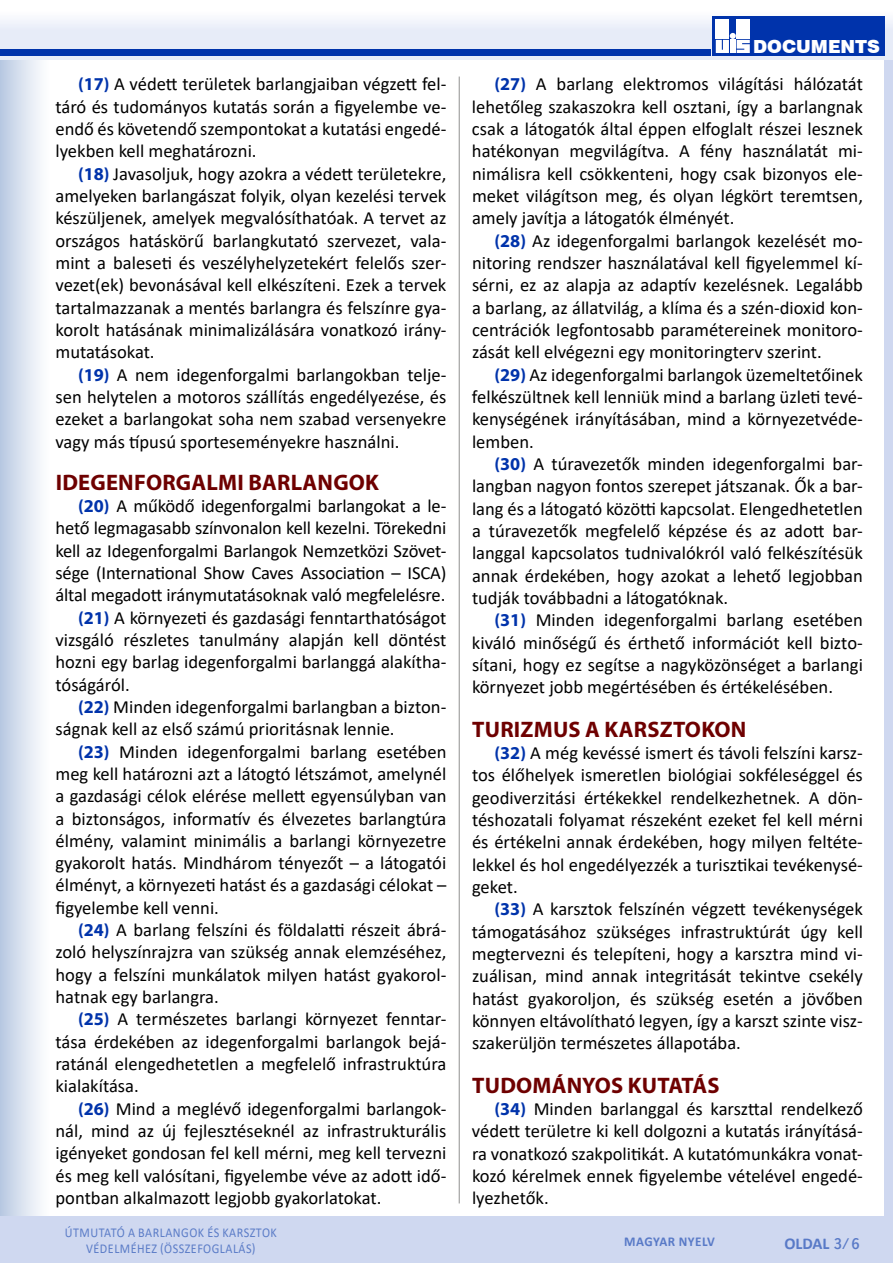
<style>
.page{position:relative;width:893px;height:1263px;background:#fff}
.page>*{position:absolute;margin:0;border:0;box-sizing:border-box;transform-origin:0 0}
.t1{font:700 22.5px "Myriad Pro";letter-spacing:.01em;color:#6e0000}
.t2{font:18.6px/22.4px "Calibri";color:#000;text-align:justify}
.t3{font:900 18px "Swiss 721 BT";color:#fff}
.t4{font:700 16.5px "Calibri";color:#597ac7}
.t5{font:13.5px/16.2px "Calibri";letter-spacing:.04em;color:#5b7cc7;text-align:center;scale:.9 1}
.t6{font:700 13.5px "Calibri";letter-spacing:.04em;color:#597ac7}
.s1{font-family:"Myriad Pro";font-weight:700;font-size:18.15px;color:#0033ab}
.s2{font-family:"Hamburg";font-weight:500;font-size:15px}
</style>
<div class="page">
<div style="left:0;top:59px;width:51px;height:1158px;background:linear-gradient(to right,#bacae3,#fff)"></div>
<div style="left:0;top:1217px;width:893px;height:46px;background:#cfd8f0"></div>
<div style="left:885px;top:59px;width:8px;height:1159px;background:#cfd8f0"></div>
<svg style="left:0;top:16px;width:893px;height:43px"></svg>
<div style="left:0;top:49px;width:710px;height:7px;background:#0033ab"></div>
<div style="left:712px;top:16px;width:172px;height:40px;background:#0033ab"></div>
<div style="left:716px;top:19px;width:13px;height:20px;background:#fff"></div>
<svg style="left:716px;top:33px;width:34px;height:20px"></svg>
<div style="left:737px;top:19px;width:13px;height:20px;background:#fff"></div>
<hr style="left:459px;top:77px;width:1px;height:1126px;background:#9d9d9c">
<p class="t2" style="left:56px;top:73px;width:392px;text-indent:22px"><span class="s1">(17)</span> A védett területek barlangjaiban végzett fel&shy;táró és tudományos kutatás során a figyelembe ve&shy;endő és követendő szempontokat a kutatási engedé&shy;lyekben kell meghatározni.</p>
<p class="t2" style="left:55px;top:162px;width:392px;text-indent:23px"><span class="s1">(18)</span> Javasoljuk, hogy azokra a védett területekre, amelyeken barlangászat folyik, olyan kezelési tervek készüljenek, amelyek megvalósíthatóak. A tervet az országos hatáskörű barlangkutató szervezet, vala&shy;mint a baleseti és veszélyhelyzetekért felelős szer&shy;vezet(ek) bevonásával kell elkészíteni. Ezek a tervek tartalmazzanak a mentés barlangra és felszínre gya&shy;korolt hatásának minimalizálására vonatkozó irány&shy;mutatásokat.</p>
<p class="t2" style="left:56px;top:363px;width:392px;text-indent:22px"><span class="s1">(19)</span> A nem idegenforgalmi barlangokban telje&shy;sen helytelen a motoros szállítás engedélyezése, és ezeket a barlangokat soha nem szabad versenyekre vagy más típusú sporteseményekre használni.</p>
<p class="t1" style="left:56px;top:467px;width:325px">IDEGENFORGALMI BARLANGOK</p>
<p class="t2" style="left:78px;top:494px;width:370px"><span class="s1">(20)</span> A működő idegenforgalmi barlangokat a le-</p>
<p class="t2" style="left:56px;top:516px;width:392px">hető legmagasabb színvonalon kell kezelni. Törekedni</p>
<p class="t2" style="left:56px;top:539px;width:392px">kell az Idegenforgalmi Barlangok Nemzetközi Szövet-</p>
<p class="t2" style="left:56px;top:561px;width:392px">sége (International Show Caves Association – ISCA)</p>
<p class="t2" style="left:56px;top:583px;width:391px">által megadott iránymutatásoknak való megfelelésre.</p>
<p class="t2" style="left:78px;top:606px;width:370px"><span class="s1">(21)</span> A környezeti és gazdasági fenntarthatóságot</p>
<p class="t2" style="left:55px;top:628px;width:392px">vizsgáló részletes tanulmány alapján kell döntést</p>
<p class="t2" style="left:55px;top:650px;width:392px">hozni egy barlag idegenforgalmi barlanggá alakítha-</p>
<p class="t2" style="left:56px;top:673px;width:76px">tóságáról.</p>
<p class="t2" style="left:78px;top:695px;width:370px"><span class="s1">(22)</span> Minden idegenforgalmi barlangban a bizton-</p>
<p class="t2" style="left:56px;top:717px;width:341px">ságnak kell az első számú prioritásnak lennie.</p>
<p class="t2" style="left:78px;top:740px;width:370px"><span class="s1">(23)</span> Minden idegenforgalmi barlang esetében</p>
<p class="t2" style="left:55px;top:762px;width:392px">meg kell határozni azt a látogtó létszámot, amelynél</p>
<p class="t2" style="left:55px;top:784px;width:392px">a gazdasági célok elérése mellett egyensúlyban van</p>
<p class="t2" style="left:55px;top:807px;width:392px">a biztonságos, informatív és élvezetes barlangtúra</p>
<p class="t2" style="left:55px;top:829px;width:392px">élmény, valamint minimális a barlangi környezetre</p>
<p class="t2" style="left:55px;top:851px;width:392px">gyakorolt hatás. Mindhárom tényezőt – a látogatói</p>
<p class="t2" style="left:55px;top:874px;width:392px">élményt, a környezeti hatást és a gazdasági célokat –</p>
<p class="t2" style="left:55px;top:896px;width:165px">figyelembe kell venni.</p>
<p class="t2" style="left:78px;top:918px;width:370px"><span class="s1">(24)</span> A barlang felszíni és földalatti részeit ábrá-</p>
<p class="t2" style="left:56px;top:941px;width:392px">zoló helyszínrajzra van szükség annak elemzéséhez,</p>
<p class="t2" style="left:56px;top:963px;width:392px">hogy a felszíni munkálatok milyen hatást gyakorol-</p>
<p class="t2" style="left:56px;top:985px;width:165px">hatnak egy barlangra.</p>
<p class="t2" style="left:78px;top:1007px;width:370px"><span class="s1">(25)</span> A természetes barlangi környezet fenntar-</p>
<p class="t2" style="left:56px;top:1030px;width:392px">tása érdekében az idegenforgalmi barlangok bejá-</p>
<p class="t2" style="left:56px;top:1052px;width:392px">ratánál elengedhetetlen a megfelelő infrastruktúra</p>
<p class="t2" style="left:56px;top:1074px;width:85px">kialakítása.</p>
<p class="t2" style="left:78px;top:1097px;width:370px"><span class="s1">(26)</span> Mind a meglévő idegenforgalmi barlangok-</p>
<p class="t2" style="left:56px;top:1119px;width:392px">nál, mind az új fejlesztéseknél az infrastrukturális</p>
<p class="t2" style="left:56px;top:1141px;width:392px">igényeket gondosan fel kell mérni, meg kell tervezni</p>
<p class="t2" style="left:56px;top:1164px;width:392px">és meg kell valósítani, figyelembe véve az adott idő-</p>
<p class="t2" style="left:56px;top:1186px;width:327px">pontban alkalmazott legjobb gyakorlatokat.</p>
<p class="t5" style="left:65px;top:1224px;width:237px">ÚTMUTATÓ A BARLANGOK ÉS KARSZTOK<br>VÉDELMÉHEZ (ÖSSZEFOGLALÁS)</p>
<p class="t3" style="left:753px;top:36px;width:129px">DOCUMENTS</p>
<p class="t2" style="left:472px;top:73px;width:392px;text-indent:23px"><span class="s1">(27)</span> A barlang elektromos világítási hálózatát lehetőleg szakaszokra kell osztani, így a barlangnak csak a látogatók által éppen elfoglalt részei lesznek hatékonyan megvilágítva. A fény használatát mi&shy;nimálisra kell csökkenteni, hogy csak bizonyos ele&shy;meket világítson meg, és olyan légkört teremtsen, amely javítja a látogatók élményét.</p>
<p class="t2" style="left:472px;top:229px;width:392px;text-indent:22px"><span class="s1">(28)</span> Az idegenforgalmi barlangok kezelését mo&shy;nitoring rendszer használatával kell figyelemmel kí&shy;sérni, ez az alapja az adaptív kezelésnek. Legalább a barlang, az állatvilág, a klíma és a szén-dioxid kon&shy;centrációk legfontosabb paramétereinek monitoro&shy;zását kell elvégezni egy monitoringterv szerint.</p>
<p class="t2" style="left:472px;top:363px;width:392px;text-indent:23px"><span class="s1">(29)</span> Az idegenforgalmi barlangok üzemeltetőinek felkészültnek kell lenniük mind a barlang üzleti tevé&shy;kenységének irányításában, mind a környezetvéde&shy;lemben.</p>
<p class="t2" style="left:472px;top:452px;width:392px;text-indent:22px"><span class="s1">(30)</span> A túravezetők minden idegenforgalmi bar&shy;langban nagyon fontos szerepet játszanak. Ők a bar&shy;lang és a látogató közötti kapcsolat. Elengedhetetlen a túravezetők megfelelő képzése és az adott bar&shy;langgal kapcsolatos tudnivalókról való felkészítésük annak érdekében, hogy azokat a lehető legjobban tudják továbbadni a látogatóknak.</p>
<p class="t2" style="left:472px;top:608px;width:392px;text-indent:23px"><span class="s1">(31)</span> Minden idegenforgalmi barlang esetében kiváló minőségű és érthető információt kell bizto&shy;sítani, hogy ez segítse a nagyközönséget a barlangi környezet jobb megértésében és értékelésében.</p>
<p class="t1" style="left:472px;top:714px;width:276px">TURIZMUS A KARSZTOKON</p>
<p class="t2" style="left:472px;top:741px;width:392px;text-indent:22px"><span class="s1">(32)</span> A még kevéssé ismert és távoli felszíni karsz&shy;tos élőhelyek ismeretlen biológiai sokféleséggel és geodiverzitási értékekkel rendelkezhetnek. A dön&shy;téshozatali folyamat részeként ezeket fel kell mérni és értékelni annak érdekében, hogy milyen feltéte&shy;lekkel és hol engedélyezzék a turisztikai tevékenysé&shy;geket.</p>
<p class="t2" style="left:472px;top:897px;width:392px;text-indent:23px"><span class="s1">(33)</span> A karsztok felszínén végzett tevékenységek támogatásához szükséges infrastruktúrát úgy kell megtervezni és telepíteni, hogy a karsztra mind vi&shy;zuálisan, mind annak integritását tekintve csekély hatást gyakoroljon, és szükség esetén a jövőben könnyen eltávolítható legyen, így a karszt szinte vis - szakerüljön természetes állapotába.</p>
<p class="t1" style="left:472px;top:1070px;width:249px">TUDOMÁNYOS KUTATÁS</p>
<p class="t2" style="left:472px;top:1097px;width:392px;text-indent:23px"><span class="s1">(34)</span> Minden barlanggal és karszttal rendelkező védett területre ki kell dolgozni a kutatás irányításá&shy;ra vonatkozó szakpolitikát. A kutatómunkákra vonat&shy;kozó kérelmek ennek figyelembe vételével engedé&shy;lyezhetők.</p>
<p class="t6" style="left:624px;top:1232px;width:92px">MAGYAR NYELV</p>
<p class="t4" style="left:784px;top:1232px;width:77px">OLDAL <span class="s2">3/6</span></p>
</div>
